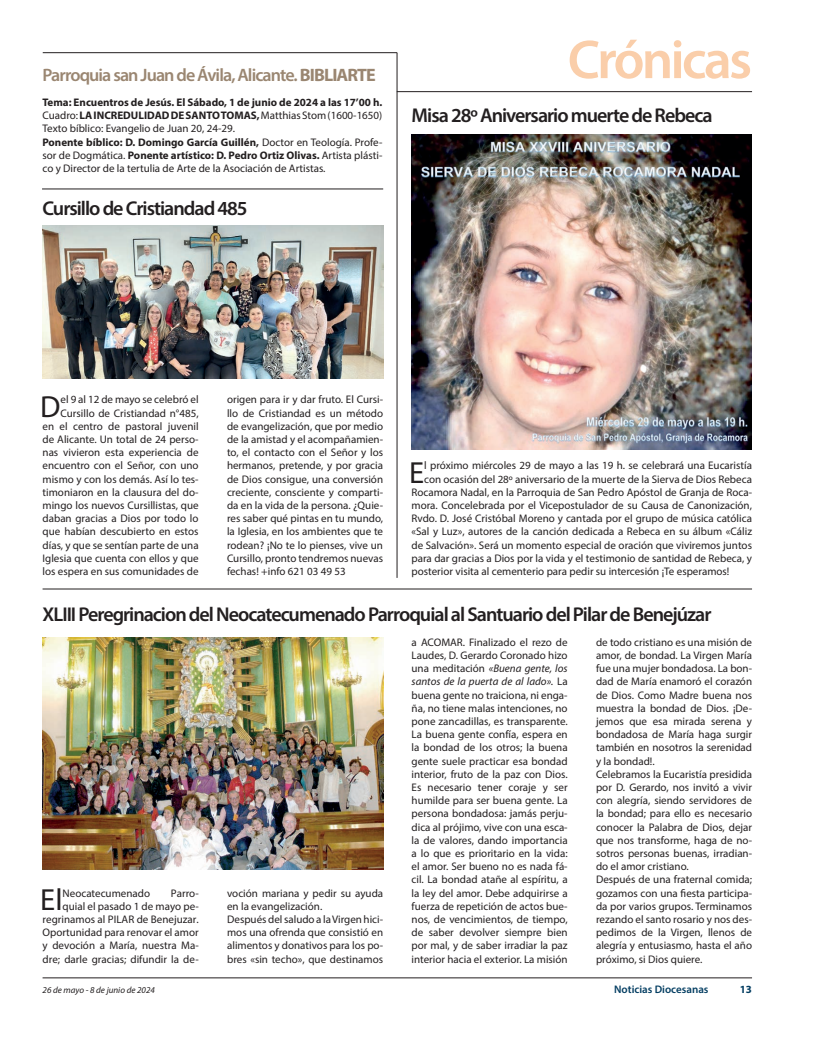
<style>
.page{position:relative;width:823px;height:1049px;background:#fff}
.page>*{position:absolute;margin:0;border:0;box-sizing:border-box;transform-origin:0 0}
.t1{font:600 55px "Myriad Pro";letter-spacing:-.05em;color:#faceaa}
.t2{font:30.6px "Myriad Pro";color:#231f20}
.t3{font:600 20px "Myriad Pro";letter-spacing:-.05em;color:#231f20}
.t4{font:600 18px "Myriad Pro";letter-spacing:-.05em;color:#9a8671}
.t5{font:11px/13.2px "Myriad Pro";color:#231f20;text-align:justify}
.t6{font:700 11px "Myriad Pro";color:#231f20}
.t7{font:600 11px "Myriad Pro";color:#043e62}
.t8{font:700 11px "Myriad Pro";color:#043e62}
.t9{font:italic 9px "Myriad Pro";color:#231f20}
.s1{font-weight:700}
.s2{font-style:italic}
</style>
<div class="page">
<hr style="left:43px;top:978px;width:708px;height:1px;background:#231f20">
<hr style="left:396px;top:91px;width:355px;height:1px;background:#231f20">
<hr style="left:43px;top:589px;width:708px;height:1px;background:#231f20">
<img style="left:43px;top:637px;width:340px;height:233px">
<img style="left:43px;top:225px;width:340px;height:154px">
<img style="left:411px;top:134px;width:339px;height:316px">
<hr style="left:396px;top:53px;width:1px;height:525px;background:#231f20">
<hr style="left:42px;top:189px;width:341px;height:1px;background:#231f20">
<hr style="left:43px;top:52px;width:354px;height:1px;background:#231f20">
<p class="t4" style="left:42px;top:63px;width:334px">Parroquia san Juan de Ávila, Alicante. <span class="s1">BIBLIARTE</span></p>
<p class="t6" style="left:42px;top:95px;width:341px">Tema: Encuentros de Jesús. El Sábado, 1 de junio de 2024 a las 17’00 h.</p>
<p class="t5" style="left:42px;top:109px;width:341px">Cuadro: <span class="s1">LA INCREDULIDAD DE SANTO TOMAS,</span> Matthias Stom (1600-1650)</p>
<p class="t5" style="left:42px;top:122px;width:194px">Texto bíblico: Evangelio de Juan 20, 24-29.</p>
<p class="t5" style="left:42px;top:135px;width:341px"><span class="s1">Ponente bíblico: D. Domingo García Guillén,</span> Doctor en Teología. Profe&shy;sor de Dogmática. <span class="s1">Ponente artístico: D. Pedro Ortiz Olivas.</span> Artista plásti&shy;co y Director de la tertulia de Arte de la Asociación de Artistas.</p>
<p class="t3" style="left:42px;top:195px;width:206px">Cursillo de Cristiandad 485</p>
<p class="t1" style="left:567px;top:25px;width:186px">Crónicas</p>
<p class="t3" style="left:411px;top:103px;width:302px">Misa 28º Aniversario muerte de Rebeca</p>
<p class="t5" style="left:43px;top:393px;width:157px;text-align:right">el 9 al 12 de mayo se celebró el<br>Cursillo de Cristiandad n°485,<br>en el centro de pastoral juvenil de Alicante. Un total de 24 perso&shy;nas vivieron esta experiencia de encuentro con el Señor, con uno mismo y con los demás. Así lo tes&shy;timoniaron en la clausura del do&shy;mingo los nuevos Cursillistas, que daban gracias a Dios por todo lo que habían descubierto en estos días, y que se sentían parte de una<br>Iglesia que cuenta con ellos y que los espera en sus comunidades de</p>
<p class="t2" style="left:40px;top:387px;width:22px">D</p>
<p class="t5" style="left:227px;top:393px;width:157px">origen para ir y dar fruto. El Cursi&shy;llo de Cristiandad es un método de evangelización, que por medio de la amistad y el acompañamien&shy;to, el contacto con el Señor y los hermanos, pretende, y por gracia de Dios consigue, una conversión creciente, consciente y comparti&shy;da en la vida de la persona. ¿Quie&shy;res saber qué pintas en tu mundo, la Iglesia, en los ambientes que te rodean? ¡No te lo pienses, vive un Cursillo, pronto tendremos nuevas fechas! +info 621 03 49 53</p>
<p class="t2" style="left:409px;top:453px;width:17px">E</p>
<p class="t5" style="left:424px;top:459px;width:329px">l próximo miércoles 29 de mayo a las 19 h. se celebrará una Eucaristía</p>
<p class="t5" style="left:424px;top:472px;width:329px">con ocasión del 28º aniversario de la muerte de la Sierva de Dios Rebeca</p>
<p class="t5" style="left:411px;top:485px;width:342px">Rocamora Nadal, en la Parroquia de San Pedro Apóstol de Granja de Roca-</p>
<p class="t5" style="left:411px;top:499px;width:342px">mora. Concelebrada por el Vicepostulador de su Causa de Canonización,</p>
<p class="t5" style="left:411px;top:512px;width:342px">Rvdo. D. José Cristóbal Moreno y cantada por el grupo de música católica</p>
<p class="t5" style="left:411px;top:525px;width:342px">«Sal y Luz», autores de la canción dedicada a Rebeca en su álbum «Cáliz</p>
<p class="t5" style="left:411px;top:538px;width:342px">de Salvación». Será un momento especial de oración que viviremos juntos</p>
<p class="t5" style="left:411px;top:551px;width:342px">para dar gracias a Dios por la vida y el testimonio de santidad de Rebeca, y</p>
<p class="t5" style="left:411px;top:565px;width:319px">posterior visita al cementerio para pedir su intercesión ¡Te esperamos!</p>
<p class="t3" style="left:43px;top:601px;width:670px">XLIII Peregrinacion del Neocatecumenado Parroquial al Santuario del Pilar de Benejúzar</p>
<p class="t2" style="left:40px;top:880px;width:24px">El</p>
<p class="t5" style="left:63px;top:886px;width:89px">Neocatecumenado</p>
<p class="t5" style="left:43px;top:886px;width:157px;text-align:right">Parro-<br>quial el pasado 1 de mayo pe&shy;regrinamos al PILAR de Benejuzar.<br>Oportunidad para renovar el amor y devoción a María, nuestra Ma&shy;dre; darle gracias; difundir la de-</p>
<p class="t5" style="left:227px;top:886px;width:157px">voción mariana y pedir su ayuda en la evangelización.</p>
<p class="t5" style="left:227px;top:912px;width:157px">Después del saludo a la Virgen hici&shy;mos una ofrenda que consistió en alimentos y donativos para los po&shy;bres «sin techo», que destinamos</p>
<p class="t5" style="left:411px;top:635px;width:157px">a ACOMAR. Finalizado el rezo de Laudes, D. Gerardo Coronado hizo una meditación <span class="s2">«Buena gente, los santos de la puerta de al lado».</span> La buena gente no traiciona, ni enga&shy;ña, no tiene malas intenciones, no pone zancadillas, es transparente.<br>La buena gente confía, espera en la bondad de los otros; la buena gente suele practicar esa bondad interior, fruto de la paz con Dios.<br>Es necesario tener coraje y ser humilde para ser buena gente. La persona bondadosa: jamás perju&shy;dica al prójimo, vive con una esca&shy;la de valores, dando importancia a lo que es prioritario en la vida: el amor. Ser bueno no es nada fá&shy;cil. La bondad atañe al espíritu, a la ley del amor. Debe adquirirse a fuerza de repetición de actos bue&shy;nos, de vencimientos, de tiempo, de saber devolver siempre bien por mal, y de saber irradiar la paz interior hacia el exterior. La misión</p>
<p class="t5" style="left:595px;top:635px;width:157px">de todo cristiano es una misión de amor, de bondad. La Virgen María fue una mujer bondadosa. La bon&shy;dad de María enamoró el corazón de Dios. Como Madre buena nos muestra la bondad de Dios. ¡De&shy;jemos que esa mirada serena y bondadosa de María haga surgir también en nosotros la serenidad y la bondad!.</p>
<p class="t5" style="left:595px;top:767px;width:157px">Celebramos la Eucaristía presidida por D. Gerardo, nos invitó a vivir con alegría, siendo servidores de la bondad; para ello es necesario conocer la Palabra de Dios, dejar que nos transforme, haga de no&shy;sotros personas buenas, irradian&shy;do el amor cristiano.</p>
<p class="t5" style="left:595px;top:873px;width:157px">Después de una fraternal comida; gozamos con una fiesta participa&shy;da por varios grupos. Terminamos rezando el santo rosario y nos des&shy;pedimos de la Virgen, llenos de alegría y entusiasmo, hasta el año próximo, si Dios quiere.</p>
<p class="t9" style="left:43px;top:984px;width:114px">26 de mayo - 8 de junio de 2024</p>
<p class="t7" style="left:613px;top:982px;width:96px">Noticias Diocesanas</p>
<p class="t8" style="left:739px;top:982px;width:14px">13</p>
</div>
